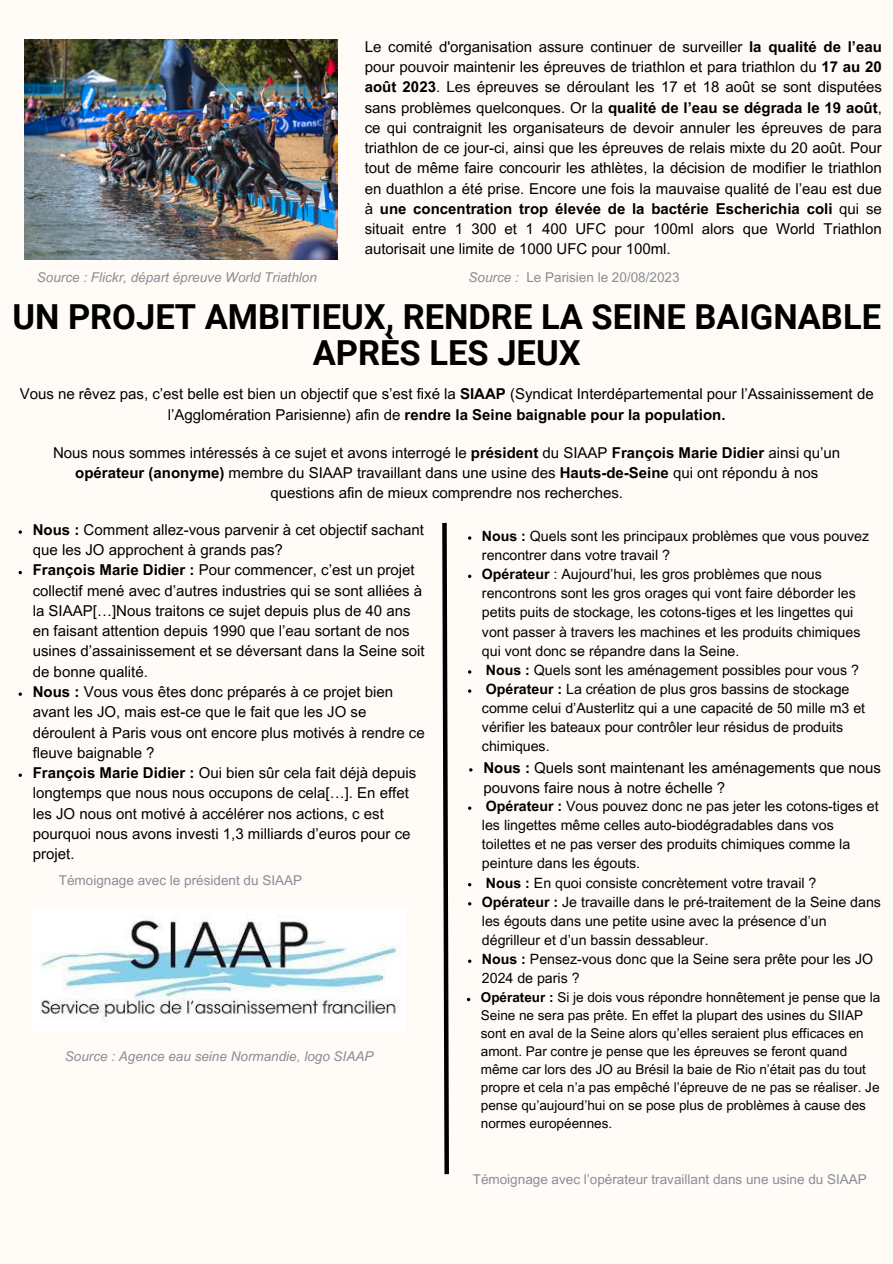
<style>
.page{position:relative;width:893px;height:1264px;background:#fff}
.page>*{position:absolute;margin:0;border:0;box-sizing:border-box;transform-origin:0 0}
.t1{font:700 34.5px/36px "Roboto";color:#000;text-align:center}
.t2{font:15px/20.2px "Arial MT Pro";color:#000}
.t3{font:14.1px/19.2px "Arial MT Pro";color:#000}
.t4{font:13.5px/18px "Arial MT Pro";color:#000}
.t5{font:13.5px "Arial MT Pro";color:#888d96}
.t6{font:italic 13.5px "Arial MT Pro";color:#888d96}
.s1{font-weight:700}
.s2{font-style:italic}
</style>
<div class="page">
<div style="left:0;top:0;width:892px;height:1263px;background:#fffbf7"></div>
<img style="left:24px;top:40px;width:313px;height:219px">
<img style="left:40px;top:917px;width:360px;height:105px">
<svg style="left:19px;top:530px;width:3px;height:4px"></svg>
<svg style="left:19px;top:692px;width:3px;height:4px"></svg>
<svg style="left:19px;top:773px;width:3px;height:4px"></svg>
<svg style="left:442px;top:522px;width:7px;height:653px"></svg>
<svg style="left:468px;top:574px;width:3px;height:4px"></svg>
<p class="t2" style="left:365px;top:38px;width:518px;text-align:justify">Le comité d'organisation assure continuer de surveiller <span class="s1">la qualité de l’eau </span>pour pouvoir maintenir les épreuves de triathlon et para triathlon du <span class="s1">17 au 20 août 2023</span>. Les épreuves se déroulant les 17 et 18 août se sont disputées sans problèmes quelconques. Or la <span class="s1">qualité de l’eau se dégrada le 19 août</span>, ce qui contraignit les organisateurs de devoir annuler les épreuves de para triathlon de ce jour-ci, ainsi que les épreuves de relais mixte du 20 août. Pour tout de même faire concourir les athlètes, la décision de modifier le triathlon en duathlon a été prise. Encore une fois la mauvaise qualité de l’eau est due à <span class="s1">une concentration trop élevée de la bactérie Escherichia coli</span> qui se situait entre 1 300 et 1 400 UFC pour 100ml alors que World Triathlon autorisait une limite de 1000 UFC pour 100ml.</p>
<p class="t6" style="left:37px;top:272px;width:281px">Source : Flickr, départ épreuve World Triathlon</p>
<p class="t5" style="left:468px;top:272px;width:212px"><span class="s2">Source :</span> Le Parisien le 20/08/2023</p>
<p class="t1" style="left:12px;top:299px;width:870px">UN PROJET AMBITIEUX, RENDRE LA SEINE BAIGNABLE<br>APRÈS LES JEUX</p>
<p class="t2" style="left:20px;top:386px;width:855px;text-align:center">Vous ne rêvez pas, c’est belle est bien un objectif que s’est fixé la <span class="s1">SIAAP</span> (Syndicat Interdépartemental pour l’Assainissement de l’Agglomération Parisienne) afin de <span class="s1">rendre la Seine baignable pour la population.</span></p>
<p class="t2" style="left:53px;top:444px;width:788px;text-align:center">Nous nous sommes intéressés à ce sujet et avons interrogé le <span class="s1">président</span> du SIAAP <span class="s1">François Marie Didier</span> ainsi qu’un <span class="s1">opérateur (anonyme)</span> membre du SIAAP travaillant dans une usine des <span class="s1">Hauts-de-Seine</span> qui ont répondu à nos questions afin de mieux comprendre nos recherches.</p>
<p class="t2" style="left:33px;top:521px;width:392px"><span class="s1">Nous :</span> Comment allez-vous parvenir à cet objectif sachant que les JO approchent à grands pas?</p>
<p class="t2" style="left:33px;top:562px;width:393px"><span class="s1">François Marie Didier :</span> Pour commencer, c’est un projet collectif mené avec d’autres industries qui se sont alliées à la SIAAP[…]Nous traitons ce sujet depuis plus de 40 ans en faisant attention depuis 1990 que l’eau sortant de nos usines d’assainissement et se déversant dans la Seine soit de bonne qualité.</p>
<p class="t2" style="left:33px;top:683px;width:393px"><span class="s1">Nous :</span> Vous vous êtes donc préparés à ce projet bien avant les JO, mais est-ce que le fait que les JO se déroulent à Paris vous ont encore plus motivés à rendre ce fleuve baignable ?</p>
<p class="t2" style="left:33px;top:764px;width:385px"><span class="s1">François Marie Didier :</span> Oui bien sûr cela fait déjà depuis longtemps que nous nous occupons de cela[…]. En effet les JO nous ont motivé à accélérer nos actions, c est pourquoi nous avons investi 1,3 milliards d’euros pour ce projet.</p>
<p class="t3" style="left:482px;top:528px;width:388px"><span class="s1">Nous :</span> Quels sont les principaux problèmes que vous pouvez rencontrer dans votre travail ?</p>
<p class="t3" style="left:482px;top:566px;width:380px"><span class="s1">Opérateur</span> : Aujourd’hui, les gros problèmes que nous rencontrons sont les gros orages qui vont faire déborder les petits puits de stockage, les cotons-tiges et les lingettes qui vont passer à travers les machines et les produits chimiques qui vont donc se répandre dans la Seine.</p>
<p class="t3" style="left:486px;top:662px;width:374px"><span class="s1">Nous :</span> Quels sont les aménagement possibles pour vous ?</p>
<p class="t3" style="left:482px;top:681px;width:384px"><span class="s1">Opérateur :</span> La création de plus gros bassins de stockage comme celui d’Austerlitz qui a une capacité de 50 mille m3 et vérifier les bateaux pour contrôler leur résidus de produits chimiques.</p>
<p class="t2" style="left:483px;top:759px;width:399px"><span class="s1">Nous :</span> Quels sont maintenant les aménagements que nous pouvons faire nous à notre échelle ?</p>
<p class="t3" style="left:482px;top:798px;width:398px"><span class="s1">Opérateur :</span> Vous pouvez donc ne pas jeter les cotons-tiges et les lingettes même celles auto-biodégradables dans vos toilettes et ne pas verser des produits chimiques comme la peinture dans les égouts.</p>
<p class="t3" style="left:486px;top:874px;width:332px"><span class="s1">Nous :</span> En quoi consiste concrètement votre travail ?</p>
<p class="t3" style="left:482px;top:893px;width:400px"><span class="s1">Opérateur :</span> Je travaille dans le pré-traitement de la Seine dans les égouts dans une petite usine avec la présence d’un dégrilleur et d’un bassin dessableur.</p>
<p class="t3" style="left:482px;top:951px;width:392px"><span class="s1">Nous :</span> Pensez-vous donc que la Seine sera prête pour les JO<br>2024 de paris ?</p>
<p class="t4" style="left:481px;top:990px;width:401px"><span class="s1">Opérateur :</span> Si je dois vous répondre honnêtement je pense que la Seine ne sera pas prête. En effet la plupart des usines du SIIAP sont en aval de la Seine alors qu’elles seraient plus efficaces en amont. Par contre je pense que les épreuves se feront quand même car lors des JO au Brésil la baie de Rio n’était pas du tout propre et cela n’a pas empêché l’épreuve de ne pas se réaliser. Je pense qu’aujourd’hui on se pose plus de problèmes à cause des normes européennes.</p>
<p class="t5" style="left:59px;top:874px;width:245px">Témoignage avec le président du SIAAP</p>
<p class="t6" style="left:65px;top:1050px;width:310px">Source : Agence eau seine Normandie, logo SIAAP</p>
<p class="t5" style="left:472px;top:1174px;width:395px">Témoignage avec l’opérateur travaillant dans une usine du SIAAP</p>
</div>
